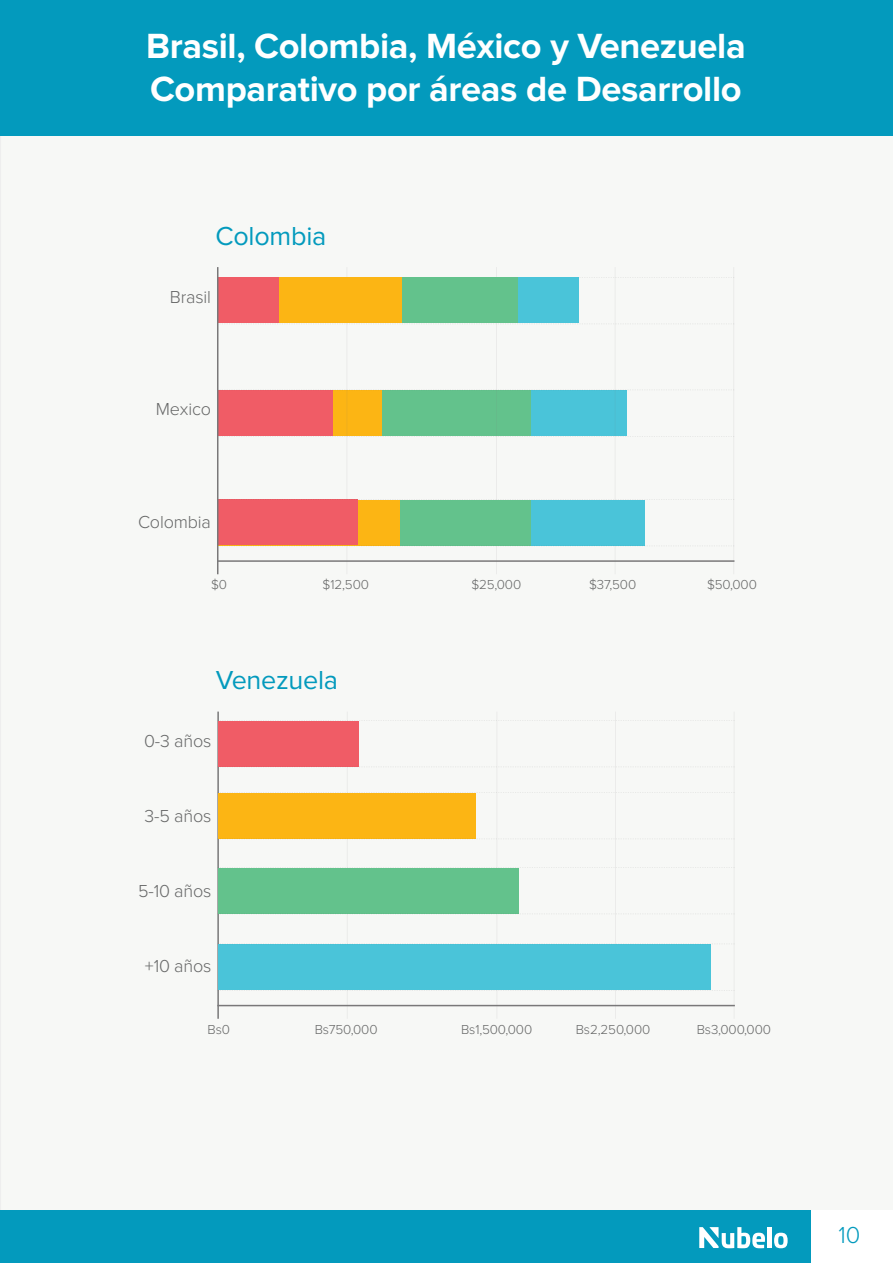
<style>
.page{position:relative;width:893px;height:1263px;background:#fff}
.page>*{position:absolute;margin:0;border:0;box-sizing:border-box;transform-origin:0 0}
.t1{font:700 36.3px/43.5px "Proxima Nova";letter-spacing:-.01em;color:#fff}
.t2{font:27px "Proxima Nova";letter-spacing:-.01em;color:#039abd}
.t3{font:300 24px "Proxima Nova";color:#039abd}
.t4{font:300 18px "Proxima Nova";letter-spacing:-.01em;color:#666767}
.t5{font:300 13.5px "Proxima Nova";letter-spacing:-.01em;color:#666767}
</style>
<div class="page">
<div style="left:0;top:136px;width:735px;height:1074px;background:#f7f8f6"></div>
<div style="left:0;top:1210px;width:812px;height:53px;background:#039abd"></div>
<svg style="left:699px;top:1227px;width:66px;height:21px"></svg>
<hr style="left:767px;top:1227px;width:4px;height:21px;background:#fff">
<svg style="left:774px;top:1233px;width:14px;height:15px"></svg>
<div style="left:0;top:0;width:893px;height:136px;background:#039abd"></div>
<hr style="left:217px;top:712px;width:2px;height:307px;background:#797879">
<hr style="left:734px;top:712px;width:1px;height:307px;background:#797879">
<hr style="left:497px;top:712px;width:1px;height:307px;background:#797879">
<hr style="left:347px;top:712px;width:1px;height:307px;background:#797879">
<hr style="left:615px;top:712px;width:1px;height:307px;background:#797879">
<hr style="left:217px;top:1005px;width:518px;height:1px;background:#797879">
<div style="left:218px;top:944px;width:493px;height:46px;background:#4ac4d9"></div>
<div style="left:218px;top:868px;width:300px;height:46px;background:#63c28c"></div>
<div style="left:218px;top:793px;width:258px;height:46px;background:#fcb514"></div>
<div style="left:218px;top:721px;width:140px;height:46px;background:#f05c66"></div>
<svg style="left:217px;top:990px;width:518px;height:1px"></svg>
<svg style="left:217px;top:914px;width:518px;height:1px"></svg>
<svg style="left:217px;top:839px;width:518px;height:1px"></svg>
<svg style="left:217px;top:767px;width:518px;height:1px"></svg>
<svg style="left:217px;top:944px;width:518px;height:1px"></svg>
<svg style="left:217px;top:867px;width:518px;height:1px"></svg>
<svg style="left:217px;top:792px;width:518px;height:1px"></svg>
<svg style="left:217px;top:720px;width:518px;height:1px"></svg>
<div style="left:218px;top:390px;width:408px;height:45px;background:#4ac4d9"></div>
<div style="left:218px;top:390px;width:313px;height:45px;background:#63c28c"></div>
<div style="left:218px;top:390px;width:164px;height:45px;background:#fcb514"></div>
<div style="left:218px;top:390px;width:115px;height:45px;background:#f05c66"></div>
<hr style="left:733px;top:267px;width:1px;height:307px;background:#797879">
<hr style="left:496px;top:267px;width:1px;height:307px;background:#797879">
<hr style="left:347px;top:267px;width:1px;height:307px;background:#797879">
<hr style="left:615px;top:267px;width:1px;height:307px;background:#797879">
<hr style="left:217px;top:560px;width:517px;height:2px;background:#797879">
<div style="left:218px;top:500px;width:426px;height:45px;background:#4ac4d9"></div>
<div style="left:218px;top:500px;width:313px;height:46px;background:#63c28c"></div>
<div style="left:218px;top:500px;width:182px;height:46px;background:#fcb514"></div>
<div style="left:218px;top:499px;width:140px;height:46px;background:#f05c66"></div>
<svg style="left:218px;top:546px;width:516px;height:1px"></svg>
<svg style="left:218px;top:499px;width:516px;height:1px"></svg>
<svg style="left:218px;top:436px;width:516px;height:1px"></svg>
<svg style="left:218px;top:324px;width:516px;height:1px"></svg>
<svg style="left:218px;top:390px;width:516px;height:1px"></svg>
<svg style="left:578px;top:277px;width:156px;height:1px"></svg>
<div style="left:217px;top:277px;width:361px;height:45px;background:#4ac4d9"></div>
<div style="left:217px;top:277px;width:300px;height:45px;background:#63c28c"></div>
<div style="left:217px;top:277px;width:185px;height:45px;background:#fcb514"></div>
<div style="left:217px;top:277px;width:62px;height:45px;background:#f05c66"></div>
<hr style="left:217px;top:267px;width:1px;height:307px;background:#797879">
<h1 class="t1" style="left:146px;top:25px;width:601px">Brasil, Colombia, México y Venezuela<br>Comparativo por áreas de Desarrollo</h1>
<h2 class="t2" style="left:215px;top:224px;width:112px">Colombia</h2>
<h3 class="t4" style="left:170px;top:288px;width:43px">Brasil</h3>
<h3 class="t4" style="left:156px;top:401px;width:57px">Mexico</h3>
<h3 class="t4" style="left:138px;top:513px;width:74px">Colombia</h3>
<p class="t5" style="left:211px;top:579px;width:17px">$0</p>
<p class="t5" style="left:323px;top:579px;width:48px">$12,500</p>
<p class="t5" style="left:471px;top:579px;width:51px">$25,000</p>
<p class="t5" style="left:589px;top:579px;width:49px">$37,500</p>
<p class="t5" style="left:707px;top:579px;width:51px">$50,000</p>
<h2 class="t2" style="left:216px;top:668px;width:124px">Venezuela</h2>
<h3 class="t4" style="left:144px;top:733px;width:69px">0-3 años</h3>
<h3 class="t4" style="left:145px;top:808px;width:68px">3-5 años</h3>
<h3 class="t4" style="left:138px;top:883px;width:75px">5-10 años</h3>
<h3 class="t4" style="left:145px;top:958px;width:68px">+10 años</h3>
<p class="t5" style="left:208px;top:1023px;width:24px">Bs0</p>
<p class="t5" style="left:315px;top:1023px;width:64px">Bs750,000</p>
<p class="t5" style="left:461px;top:1023px;width:73px">Bs1,500,000</p>
<p class="t5" style="left:576px;top:1023px;width:76px">Bs2,250,000</p>
<p class="t5" style="left:697px;top:1023px;width:76px">Bs3,000,000</p>
<h3 class="t3" style="left:838px;top:1224px;width:23px">10</h3>
</div>
